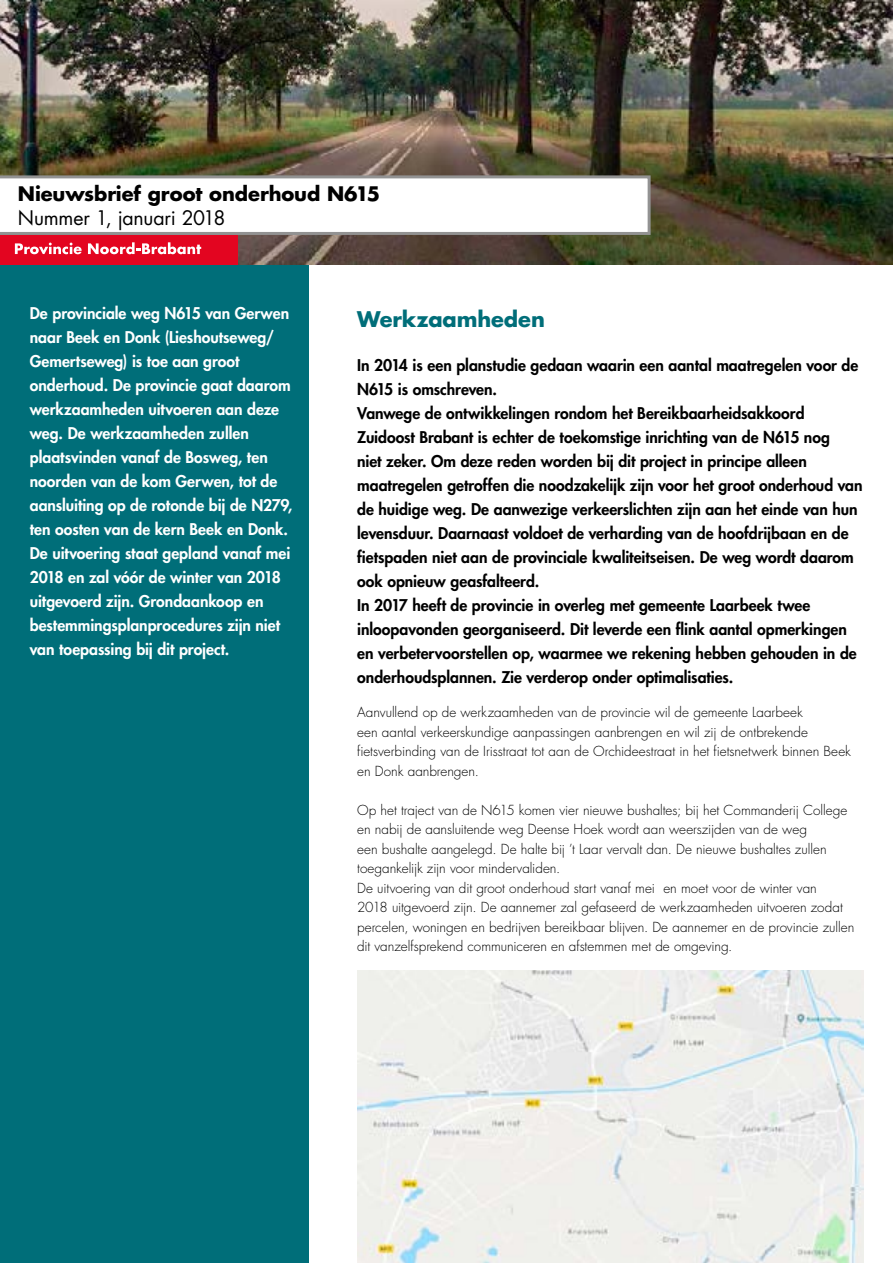
<style>
.page{position:relative;width:893px;height:1263px;background:#fff}
.page>*{position:absolute;margin:0;border:0;box-sizing:border-box;transform-origin:0 0}
.t1{font:700 21px "Futura Std";letter-spacing:-.005em;color:#006e79}
.t2{font:700 19.5px "Futura Std";letter-spacing:-.005em;color:#000}
.t3{font:19.5px "Futura Std";letter-spacing:-.015em;color:#000}
.t4{font:800 15.75px/24px "Futura Std";color:#000}
.t5{font:800 15.75px/24px "Futura Std";color:#fff}
.t6{font:300 13.5px/19.5px "Futura Std";color:#000}
</style>
<div class="page">
<div style="left:0;top:229px;width:308px;height:1034px;background:#006e79"></div>
<img style="left:0;top:0;width:893px;height:265px">
<div style="left:0;top:235px;width:238px;height:30px;background:#e30520"></div>
<svg style="left:15px;top:243px;width:67px;height:11px"></svg>
<svg style="left:88px;top:242px;width:113px;height:12px"></svg>
<svg style="left:0;top:174px;width:652px;height:62px"></svg>
<img style="left:357px;top:971px;width:506px;height:292px">
<p class="t2" style="left:18px;top:181px;width:364px">Nieuwsbrief groot onderhoud N615</p>
<p class="t3" style="left:18px;top:206px;width:209px">Nummer 1, januari 2018</p>
<p class="t5" style="left:30px;top:301px;width:264px">De provinciale weg N615 van Gerwen naar Beek en Donk (Lieshoutseweg/ Gemertseweg) is toe aan groot onderhoud. De provincie gaat daarom werkzaamheden uitvoeren aan deze weg. De werkzaamheden zullen plaatsvinden vanaf de Bosweg, ten noorden van de kom Gerwen, tot de aansluiting op de rotonde bij de N279, ten oosten van de kern Beek en Donk.<br>De uitvoering staat gepland vanaf mei 2018 en zal vóór de winter van 2018 uitgevoerd zijn. Grondaankoop en bestemmingsplanprocedures zijn niet van toepassing bij dit project.</p>
<h1 class="t1" style="left:357px;top:305px;width:189px">Werkzaamheden</h1>
<p class="t4" style="left:357px;top:353px;width:507px">In 2014 is een planstudie gedaan waarin een aantal maatregelen voor de N615 is omschreven.<br>Vanwege de ontwikkelingen rondom het Bereikbaarheidsakkoord Zuidoost Brabant is echter de toekomstige inrichting van de N615 nog<br>niet zeker. Om deze reden worden bij dit project in principe alleen maatregelen getroffen die noodzakelijk zijn voor het groot onderhoud van de huidige weg. De aanwezige verkeerslichten zijn aan het einde van hun levensduur. Daarnaast voldoet de verharding van de hoofdrijbaan en de fietspaden niet aan de provinciale kwaliteitseisen. De weg wordt daarom ook opnieuw geasfalteerd.<br>In 2017 heeft de provincie in overleg met gemeente Laarbeek twee inloopavonden georganiseerd. Dit leverde een flink aantal opmerkingen en verbetervoorstellen op, waarmee we rekening hebben gehouden in de onderhoudsplannen. Zie verderop onder optimalisaties.</p>
<p class="t6" style="left:357px;top:703px;width:495px">Aanvullend op de werkzaamheden van de provincie wil de gemeente Laarbeek<br>een aantal verkeerskundige aanpassingen aanbrengen en wil zij de ontbrekende fietsverbinding van de Irisstraat tot aan de Orchideestraat in het fietsnetwerk binnen Beek en Donk aanbrengen.</p>
<p class="t6" style="left:357px;top:800px;width:499px">Op het traject van de N615 komen vier nieuwe bushaltes; bij het Commanderij College en nabij de aansluitende weg Deense Hoek wordt aan weerszijden van de weg<br>een bushalte aangelegd. De halte bij ’t Laar vervalt dan. De nieuwe bushaltes zullen toegankelijk zijn voor mindervaliden.<br>De uitvoering van dit groot onderhoud start vanaf mei en moet voor de winter van<br>2018 uitgevoerd zijn. De aannemer zal gefaseerd de werkzaamheden uitvoeren zodat percelen, woningen en bedrijven bereikbaar blijven. De aannemer en de provincie zullen dit vanzelfsprekend communiceren en afstemmen met de omgeving.</p>
</div>
